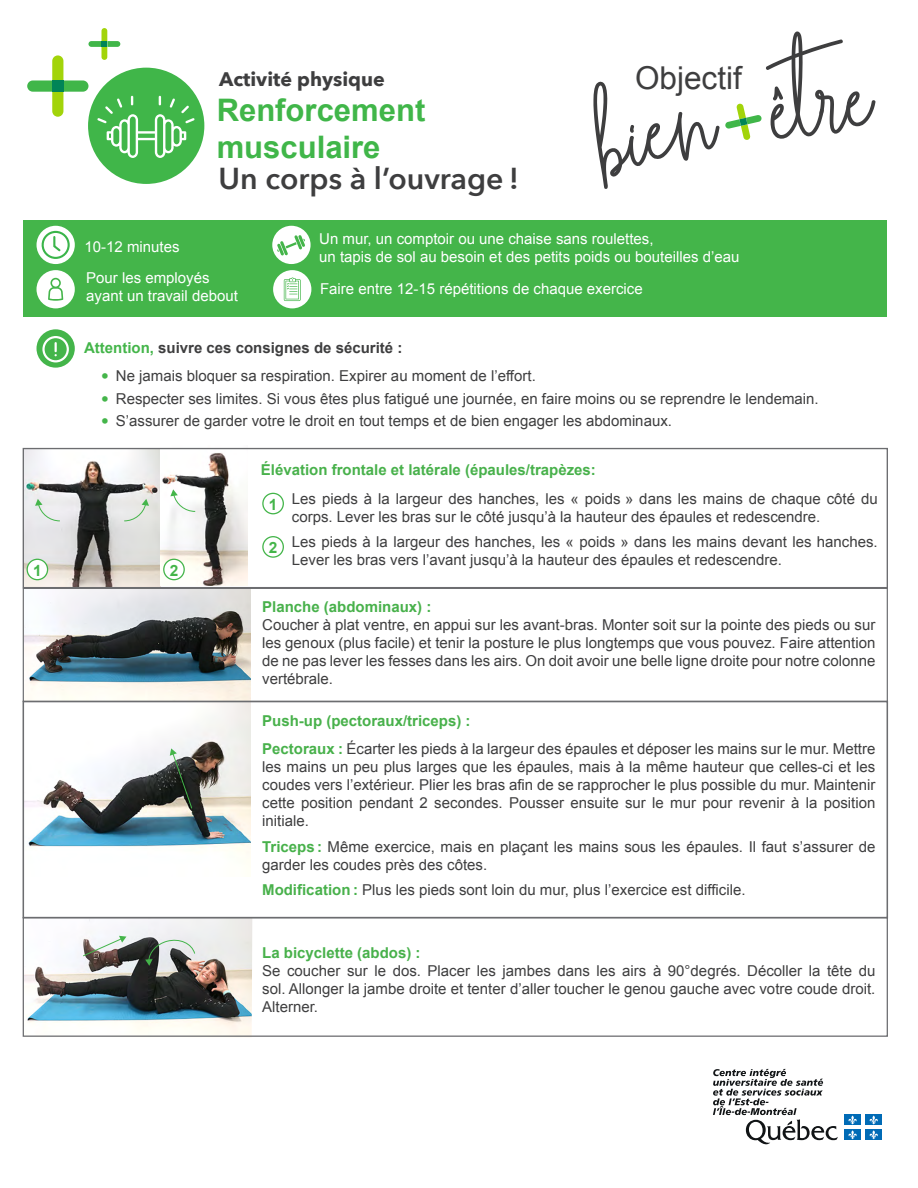
<style>
.page{position:relative;width:918px;height:1188px;background:#fff}
.page>*{position:absolute;margin:0;border:0;box-sizing:border-box;transform-origin:0 0}
.t1{font:31.5px "Arial";color:#3e3e3f}
.t2{font:700 31.05px/37.2px "Arial";color:#40b649}
.t3{font:600 30.3px "Avenir Next";color:#3e3e3f}
.t4{font:700 19.65px "Avenir Next";color:#3e3e3f}
.t5{font:700 15.45px "Arial";color:#44b54a}
.t6{font:15px/18px "Arial";color:#3e3e3f}
.t7{font:15px/18px "Arial";color:#fff}
.t8{font:700 15px "Arial";color:#48b14b}
.t9{font:700 15px "Arial";color:#3e3e3f}
.s1{color:#44b54a}
.s2{font-family:"Myriad Pro";font-weight:900;font-size:19.5px;color:#44b54a}
.s3{font-weight:700;color:#48b14b}
</style>
<div class="page">
<img style="left:25px;top:590px;width:226px;height:274px">
<img style="left:25px;top:919px;width:227px;height:116px">
<img style="left:25px;top:450px;width:135px;height:136px">
<img style="left:160px;top:447px;width:87px;height:139px">
<svg style="left:713px;top:1069px;width:125px;height:76px"></svg>
<div style="left:844px;top:1115px;width:17px;height:10px;background:#006bb6"></div>
<div style="left:866px;top:1115px;width:16px;height:10px;background:#006bb6"></div>
<div style="left:844px;top:1130px;width:17px;height:10px;background:#006bb6"></div>
<svg style="left:848px;top:1115px;width:9px;height:24px"></svg>
<div style="left:866px;top:1130px;width:16px;height:10px;background:#006bb6"></div>
<svg style="left:869px;top:1115px;width:9px;height:24px"></svg>
<div style="left:23px;top:220px;width:864px;height:97px;background:#44b54a"></div>
<div style="left:272px;top:226px;width:39px;height:38px;background:#fff;border-radius:50%"></div>
<div style="left:273px;top:270px;width:38px;height:38px;background:#fff;border-radius:50%"></div>
<svg style="left:277px;top:235px;width:28px;height:21px"></svg>
<div style="left:37px;top:270px;width:38px;height:38px;background:#fff;border-radius:50%"></div>
<svg style="left:48px;top:278px;width:15px;height:23px"></svg>
<svg style="left:37px;top:226px;width:38px;height:38px"></svg>
<div style="left:42px;top:231px;width:28px;height:28px;border:2px solid #3ab54a;border-radius:50%"></div>
<svg style="left:52px;top:235px;width:10px;height:18px"></svg>
<div style="left:37px;top:329px;width:38px;height:39px;background:#44b54a;border-radius:50%"></div>
<svg style="left:42px;top:336px;width:27px;height:26px"></svg>
<svg style="left:284px;top:277px;width:17px;height:24px"></svg>
<div style="left:88px;top:68px;width:116px;height:116px;background:#40b649;border-radius:50%"></div>
<svg style="left:27px;top:28px;width:168px;height:130px"></svg>
<svg style="left:593px;top:31px;width:283px;height:158px"></svg>
<div style="left:23px;top:448px;width:865px;height:140px;border:1px solid #6c6d70"></div>
<div style="left:23px;top:588px;width:865px;height:114px;border:1px solid #6c6d70"></div>
<div style="left:23px;top:701px;width:865px;height:217px;border:2px solid #6c6d70"></div>
<div style="left:23px;top:917px;width:865px;height:120px;border:1px solid #6c6d70"></div>
<div style="left:27px;top:559px;width:21px;height:21px;background:#fff;border-radius:50%"></div>
<div style="left:27px;top:559px;width:21px;height:21px;border:1px solid #44b54a;border-radius:50%"></div>
<div style="left:262px;top:493px;width:22px;height:21px;border:1px solid #44b54a;border-radius:50%"></div>
<div style="left:262px;top:536px;width:22px;height:22px;border:1px solid #44b54a;border-radius:50%"></div>
<div style="left:164px;top:559px;width:20px;height:21px;background:#fff;border-radius:50%"></div>
<div style="left:163px;top:559px;width:22px;height:21px;border:1px solid #44b54a;border-radius:50%"></div>
<svg style="left:123px;top:499px;width:26px;height:23px"></svg>
<svg style="left:35px;top:499px;width:26px;height:23px"></svg>
<svg style="left:170px;top:489px;width:26px;height:23px"></svg>
<svg style="left:170px;top:748px;width:23px;height:61px"></svg>
<svg style="left:145px;top:938px;width:51px;height:28px"></svg>
<svg style="left:82px;top:936px;width:44px;height:21px"></svg>
<p class="t5" style="left:33px;top:560px;width:10px">1</p>
<p class="t7" style="left:85px;top:238px;width:97px">10-12 minutes</p>
<h3 class="t4" style="left:219px;top:63px;width:167px">Activité physique</h3>
<h2 class="t2" style="left:217px;top:93px;width:210px">Renforcement musculaire</h2>
<h3 class="t3" style="left:219px;top:152px;width:302px">Un corps à l’ouvrage !</h3>
<h1 class="t1" style="left:635px;top:57px;width:108px">Objectif</h1>
<p class="t7" style="left:319px;top:230px;width:422px">Un mur, un comptoir ou une chaise sans roulettes,<br>un tapis de sol au besoin et des petits poids ou bouteilles d’eau</p>
<p class="t7" style="left:86px;top:269px;width:153px">Pour les employés ayant un travail debout</p>
<p class="t7" style="left:320px;top:280px;width:324px">Faire entre 12-15 répétitions de chaque exercice</p>
<p class="t9" style="left:84px;top:338px;width:320px"><span class="s1">Attention,</span> suivre ces consignes de sécurité :</p>
<p class="t6" style="left:102px;top:367px;width:436px"><span class="s2">•</span> Ne jamais bloquer sa respiration. Expirer au moment de l’effort.</p>
<p class="t6" style="left:102px;top:390px;width:719px"><span class="s2">•</span> Respecter ses limites. Si vous êtes plus fatigué une journée, en faire moins ou se reprendre le lendemain.</p>
<p class="t6" style="left:102px;top:412px;width:572px"><span class="s2">•</span> S’assurer de garder votre le droit en tout temps et de bien engager les abdominaux.</p>
<p class="t5" style="left:170px;top:560px;width:10px">2</p>
<p class="t8" style="left:261px;top:460px;width:337px">Élévation frontale et latérale (épaules/trapèzes:</p>
<p class="t6" style="left:292px;top:490px;width:587px">Les pieds à la largeur des hanches, les « poids » dans les mains de chaque côté du corps. Lever les bras sur le côté jusqu’à la hauteur des épaules et redescendre.</p>
<p class="t5" style="left:269px;top:494px;width:10px">1</p>
<p class="t5" style="left:269px;top:538px;width:10px">2</p>
<p class="t6" style="left:292px;top:533px;width:587px">Les pieds à la largeur des hanches, les « poids » dans les mains devant les hanches.<br>Lever les bras vers l’avant jusqu’à la hauteur des épaules et redescendre.</p>
<p class="t8" style="left:262px;top:596px;width:171px">Planche (abdominaux) :</p>
<p class="t6" style="left:262px;top:615px;width:615px;text-align:justify">Coucher à plat ventre, en appui sur les avant-bras. Monter soit sur la pointe des pieds ou sur les genoux (plus facile) et tenir la posture le plus longtemps que vous pouvez. Faire attention de ne pas lever les fesses dans les airs. On doit avoir une belle ligne droite pour notre colonne vertébrale.</p>
<p class="t8" style="left:262px;top:711px;width:210px">Push-up (pectoraux/triceps) :</p>
<p class="t6" style="left:262px;top:740px;width:615px;text-align:justify"><span class="s3">Pectoraux :</span> Écarter les pieds à la largeur des épaules et déposer les mains sur le mur. Mettre les mains un peu plus larges que les épaules, mais à la même hauteur que celles-ci et les coudes vers l’extérieur. Plier les bras afin de se rapprocher le plus possible du mur. Maintenir cette position pendant 2 secondes. Pousser ensuite sur le mur pour revenir à la position initiale.</p>
<p class="t6" style="left:262px;top:838px;width:615px"><span class="s3">Triceps :</span> Même exercice, mais en plaçant les mains sous les épaules. Il faut s’assurer de garder les coudes près des côtes.</p>
<p class="t6" style="left:262px;top:881px;width:485px"><span class="s3">Modification :</span> Plus les pieds sont loin du mur, plus l’exercice est difficile.</p>
<p class="t8" style="left:262px;top:943px;width:160px">La bicyclette (abdos) :</p>
<p class="t6" style="left:262px;top:962px;width:615px;text-align:justify">Se coucher sur le dos. Placer les jambes dans les airs à 90°degrés. Décoller la tête du sol. Allonger la jambe droite et tenter d’aller toucher le genou gauche avec votre coude droit.<br>Alterner.</p>
</div>
